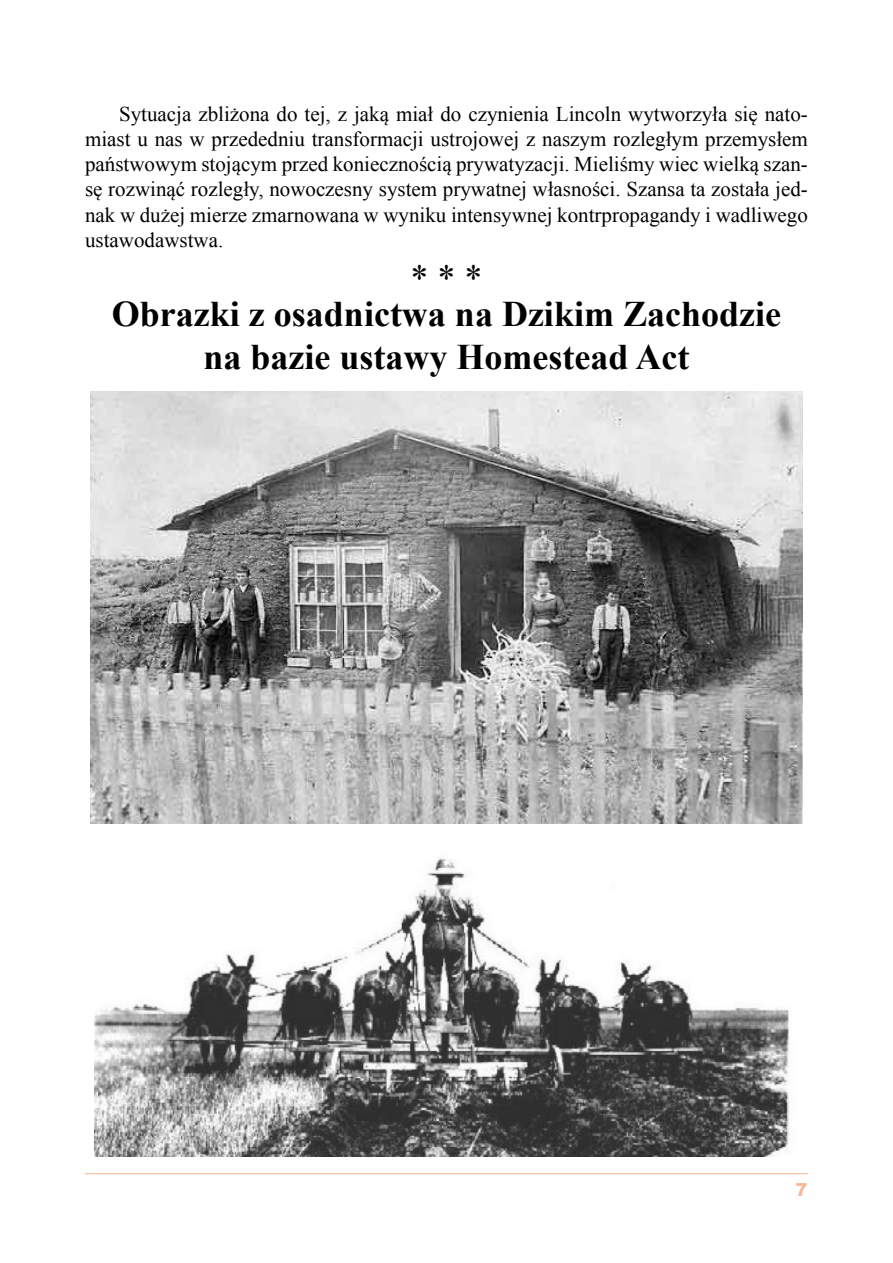
<style>
.page{position:relative;width:893px;height:1263px;background:#fff}
.page>*{position:absolute;margin:0;border:0;box-sizing:border-box;transform-origin:0 0}
.t1{font:700 36px/43.2px "Times New Roman";color:#000;text-align:center}
.t2{font:36px "Times New Roman";color:#000}
.t3{font:21px/25.2px "Times New Roman";color:#000;text-align:justify}
.t4{font:900 18px "Arial";color:#f7ba98}
</style>
<div class="page">
<hr style="left:85px;top:1173px;width:723px;height:1px;background:#f7ba98">
<img style="left:91px;top:391px;width:711px;height:433px">
<img style="left:94px;top:858px;width:696px;height:299px">
<p class="t3" style="left:85px;top:101px;width:724px;text-indent:34px">Sytuacja zbliżona do tej, z jaką miał do czynienia Lincoln wytworzyła się nato&shy;miast u nas w przededniu transformacji ustrojowej z naszym rozległym przemysłem państwowym stojącym przed koniecznością prywatyzacji. Mieliśmy wiec wielką szan&shy;sę rozwinąć rozległy, nowoczesny system prywatnej własności. Szansa ta została jed&shy;nak w dużej mierze zmarnowana w wyniku intensywnej kontrpropagandy i wadliwego ustawodawstwa.</p>
<h1 class="t2" style="left:410px;top:254px;width:73px">* * *</h1>
<h1 class="t1" style="left:112px;top:292px;width:671px">Obrazki z osadnictwa na Dzikim Zachodzie na bazie ustawy Homestead Act</h1>
<p class="t4" style="left:796px;top:1177px;width:14px">7</p>
</div>
